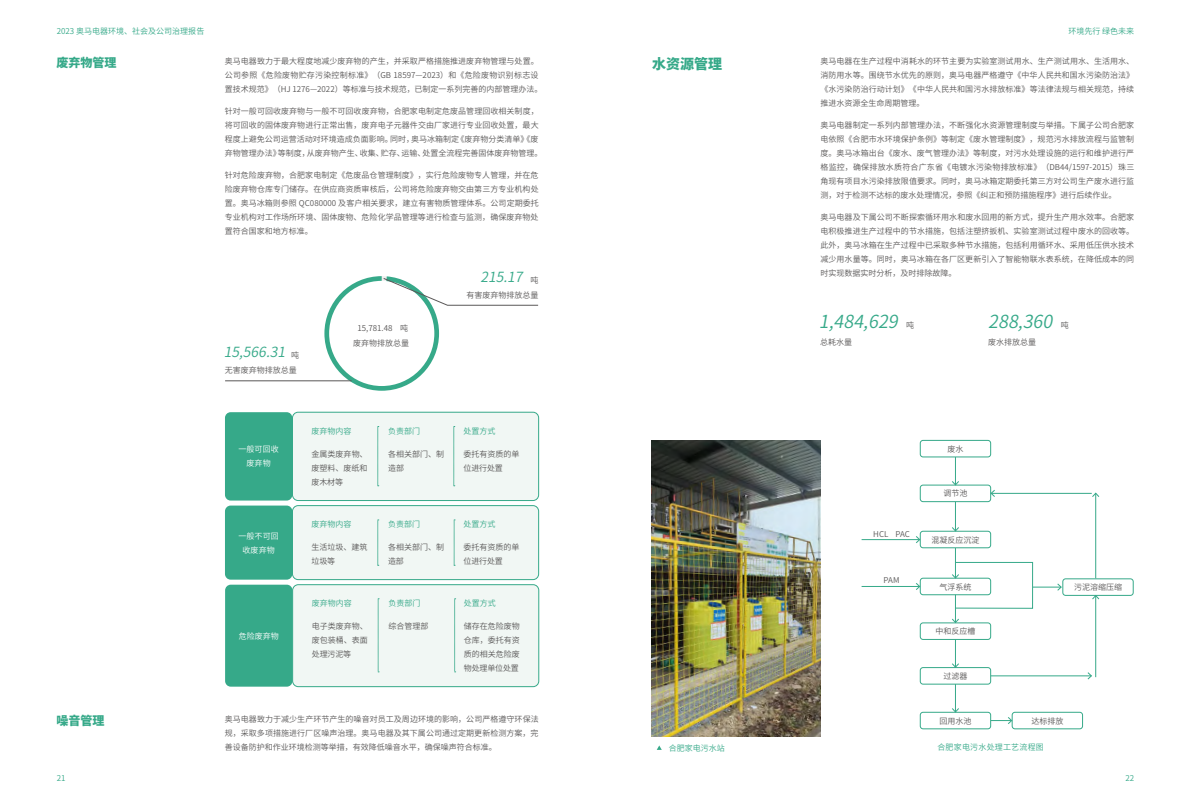
<style>
.page{position:relative;width:1191px;height:808px;background:#fff}
.page>*{position:absolute;margin:0;border:0;box-sizing:border-box;transform-origin:0 0}
.t1{font:italic 18px "Source Han Sans CN";color:#36a989}
.t2{font:italic 14px "Source Han Sans CN";color:#36a989}
.t3{font:800 14px "Source Han Sans CN";color:#36a989}
.t4{font:800 12px "Source Han Sans CN";color:#36a989}
.t5{font:8px/14px "Source Han Sans CN";color:#595757;text-align:justify}
.t6{font:8px "Source Han Sans CN";color:#36a989}
.t7{font:8px/14px "Source Han Sans CN";color:#fff;text-align:center}
.t8{font:8px "Source Han Sans CN";letter-spacing:.025em;color:#36a989}
.s1{font-style:normal;font-size:8px;color:#595757}
</style>
<div class="page">
<div style="left:292px;top:412px;width:246px;height:88px;background:#f1f7f4;border-radius:6px"></div>
<div style="left:292px;top:412px;width:247px;height:89px;border:1px solid #36a989;border-radius:6px"></div>
<div style="left:225px;top:412px;width:67px;height:88px;background:#36a989;border-radius:6px"></div>
<svg style="left:378px;top:426px;width:1px;height:61px"></svg>
<svg style="left:453px;top:426px;width:2px;height:61px"></svg>
<div style="left:292px;top:506px;width:246px;height:74px;background:#f1f7f4;border-radius:6px"></div>
<div style="left:292px;top:505px;width:247px;height:75px;border:1px solid #36a989;border-radius:6px"></div>
<div style="left:225px;top:505px;width:67px;height:75px;background:#36a989;border-radius:6px"></div>
<svg style="left:378px;top:520px;width:1px;height:46px"></svg>
<svg style="left:454px;top:520px;width:1px;height:46px"></svg>
<div style="left:293px;top:585px;width:246px;height:102px;background:#f1f7f4;border-radius:6px"></div>
<div style="left:292px;top:584px;width:247px;height:103px;border:1px solid #36a989;border-radius:6px"></div>
<div style="left:225px;top:585px;width:67px;height:102px;background:#36a989;border-radius:6px"></div>
<svg style="left:378px;top:599px;width:1px;height:74px"></svg>
<svg style="left:454px;top:599px;width:2px;height:74px"></svg>
<img style="left:651px;top:440px;width:169px;height:296px">
<svg style="left:656px;top:745px;width:6px;height:5px"></svg>
<div style="left:1062px;top:578px;width:71px;height:18px;border:1px solid #36a989;border-radius:3px"></div>
<div style="left:920px;top:623px;width:71px;height:17px;border:1px solid #36a989;border-radius:3px"></div>
<div style="left:920px;top:440px;width:71px;height:17px;border:1px solid #36a989;border-radius:3px"></div>
<div style="left:920px;top:667px;width:71px;height:17px;border:1px solid #36a989;border-radius:3px"></div>
<div style="left:920px;top:485px;width:71px;height:17px;border:1px solid #36a989;border-radius:3px"></div>
<div style="left:920px;top:712px;width:71px;height:17px;border:1px solid #36a989;border-radius:3px"></div>
<div style="left:1012px;top:712px;width:70px;height:17px;border:1px solid #36a989;border-radius:3px"></div>
<svg style="left:991px;top:717px;width:21px;height:7px"></svg>
<svg style="left:1032px;top:583px;width:29px;height:8px"></svg>
<svg style="left:951px;top:457px;width:8px;height:29px"></svg>
<svg style="left:951px;top:502px;width:8px;height:29px"></svg>
<hr style="left:955px;top:548px;width:1px;height:30px;background:#36a989">
<svg style="left:951px;top:574px;width:8px;height:4px"></svg>
<hr style="left:1095px;top:493px;width:1px;height:85px;background:#36a989">
<svg style="left:1091px;top:492px;width:8px;height:5px"></svg>
<hr style="left:1095px;top:596px;width:1px;height:81px;background:#36a989">
<svg style="left:1091px;top:595px;width:8px;height:5px"></svg>
<svg style="left:951px;top:595px;width:8px;height:28px"></svg>
<svg style="left:951px;top:639px;width:8px;height:29px"></svg>
<svg style="left:951px;top:684px;width:8px;height:29px"></svg>
<div style="left:955px;top:562px;width:77px;height:46px;border:1px solid #36a989"></div>
<div style="left:920px;top:531px;width:71px;height:17px;border:1px solid #36a989;border-radius:3px"></div>
<hr style="left:861px;top:539px;width:58px;height:1px;background:#36a989">
<svg style="left:915px;top:536px;width:5px;height:7px"></svg>
<div style="left:920px;top:578px;width:71px;height:17px;border:1px solid #36a989;border-radius:3px"></div>
<hr style="left:861px;top:586px;width:58px;height:1px;background:#36a989">
<svg style="left:916px;top:582px;width:4px;height:8px"></svg>
<hr style="left:225px;top:381px;width:126px;height:1px;background:#595757">
<svg style="left:324px;top:276px;width:214px;height:115px"></svg>
<hr style="left:991px;top:493px;width:100px;height:1px;background:#36a989">
<svg style="left:990px;top:489px;width:5px;height:8px"></svg>
<hr style="left:990px;top:676px;width:101px;height:1px;background:#36a989">
<svg style="left:1087px;top:672px;width:5px;height:8px"></svg>
<p class="t6" style="left:57px;top:27px;width:149px">2023 奥马电器环境、社会及公司治理报告</p>
<h3 class="t4" style="left:57px;top:56px;width:61px">废弃物管理</h3>
<p class="t5" style="left:225px;top:54px;width:319px;text-align:left">奥马电器致力于最大程度地减少废弃物的产生，并采取严格措施推进废弃物管理与处置。公司参照《危险废物贮存污染控制标准》（GB 18597—2023）和《危险废物识别标志设置技术规范》（HJ 1276—2022）等标准与技术规范，已制定一系列完善的内部管理办法。</p>
<p class="t5" style="left:225px;top:104px;width:319px;text-align:left">针对一般可回收废弃物与一般不可回收废弃物，合肥家电制定危废品管理回收相关制度，将可回收的固体废弃物进行正常出售，废弃电子元器件交由厂家进行专业回收处置，最大程度上避免公司运营活动对环境造成负面影响。同时，奥马冰箱制定《废弃物分类清单》《废弃物管理办法》等制度，从废弃物产生、收集、贮存、运输、处置全流程完善固体废弃物管理。</p>
<p class="t5" style="left:225px;top:168px;width:315px">针对危险废弃物，合肥家电制定《危废品仓管理制度》，实行危险废物专人管理，并在危险废弃物仓库专门储存。在供应商资质审核后，公司将危险废弃物交由第三方专业机构处置。奥马冰箱则参照 QC080000 及客户相关要求，建立有害物质管理体系。公司定期委托专业机构对工作场所环境、固体废物、危险化学品管理等进行检查与监测，确保废弃物处置符合国家和地方标准。</p>
<h2 class="t2" style="left:480px;top:269px;width:60px">215.17 <span class="s1">吨</span></h2>
<h2 class="t2" style="left:224px;top:344px;width:77px">15,566.31 <span class="s1">吨</span></h2>
<p class="t5" style="left:225px;top:363px;width:73px">无害废弃物排放总量</p>
<p class="t5" style="left:353px;top:321px;width:57px;line-height:14.9px;text-align:center">15,781.48 吨废弃物排放总量</p>
<p class="t5" style="left:466px;top:288px;width:73px">有害废弃物排放总量</p>
<p class="t7" style="left:239px;top:443px;width:41px">一般可回收废弃物</p>
<p class="t7" style="left:239px;top:529px;width:41px">一般不可回收废弃物</p>
<p class="t7" style="left:239px;top:629px;width:41px">危险废弃物</p>
<p class="t6" style="left:312px;top:426px;width:41px">废弃物内容</p>
<p class="t6" style="left:388px;top:426px;width:33px">负责部门</p>
<p class="t6" style="left:463px;top:426px;width:33px">处置方式</p>
<p class="t5" style="left:311px;top:447px;width:57px">金属类废弃物、废塑料、废纸和废木材等</p>
<p class="t5" style="left:388px;top:447px;width:57px">各相关部门、制造部</p>
<p class="t5" style="left:463px;top:447px;width:57px">委托有资质的单位进行处置</p>
<p class="t6" style="left:312px;top:520px;width:41px">废弃物内容</p>
<p class="t6" style="left:388px;top:520px;width:33px">负责部门</p>
<p class="t6" style="left:463px;top:520px;width:33px">处置方式</p>
<p class="t5" style="left:311px;top:540px;width:57px">生活垃圾、建筑垃圾等</p>
<p class="t5" style="left:388px;top:540px;width:57px">各相关部门、制造部</p>
<p class="t5" style="left:463px;top:540px;width:57px">委托有资质的单位进行处置</p>
<p class="t6" style="left:312px;top:598px;width:41px">废弃物内容</p>
<p class="t6" style="left:388px;top:598px;width:33px">负责部门</p>
<p class="t6" style="left:464px;top:598px;width:33px">处置方式</p>
<p class="t5" style="left:312px;top:619px;width:57px">电子类废弃物、废包装桶、表面处理污泥等</p>
<p class="t5" style="left:388px;top:619px;width:41px">综合管理部</p>
<p class="t5" style="left:464px;top:619px;width:57px">储存在危险废物仓库，委托有资质的相关危险废物处理单位处置</p>
<h3 class="t4" style="left:57px;top:714px;width:49px">噪音管理</h3>
<p class="t5" style="left:225px;top:713px;width:315px">奥马电器致力于减少生产环节产生的噪音对员工及周边环境的影响，公司严格遵守环保法规，采取多项措施进行厂区噪声治理。奥马电器及其下属公司通过定期更新检测方案，完善设备防护和作业环境检测等举措，有效降低噪音水平，确保噪声符合标准。</p>
<p class="t6" style="left:57px;top:774px;width:10px">21</p>
<p class="t6" style="left:1068px;top:27px;width:67px">环境先行 绿色未来</p>
<h2 class="t3" style="left:652px;top:56px;width:71px">水资源管理</h2>
<p class="t5" style="left:820px;top:54px;width:315px">奥马电器在生产过程中消耗水的环节主要为实验室测试用水、生产测试用水、生活用水、消防用水等。围绕节水优先的原则，奥马电器严格遵守《中华人民共和国水污染防治法》《水污染防治行动计划》《中华人民共和国污水排放标准》等法律法规与相关规范，持续推进水资源全生命周期管理。</p>
<p class="t5" style="left:820px;top:118px;width:315px">奥马电器制定一系列内部管理办法，不断强化水资源管理制度与举措。下属子公司合肥家电依照《合肥市水环境保护条例》等制定《废水管理制度》，规范污水排放流程与监管制度。奥马冰箱出台《废水、废气管理办法》等制度，对污水处理设施的运行和维护进行严格监控，确保排放水质符合广东省《电镀水污染物排放标准》（DB44/1597-2015）珠三角现有项目水污染排放限值要求。同时，奥马冰箱定期委托第三方对公司生产废水进行监测，对于检测不达标的废水处理情况，参照《纠正和预防措施程序》进行后续作业。</p>
<p class="t5" style="left:820px;top:210px;width:315px">奥马电器及下属公司不断探索循环用水和废水回用的新方式，提升生产用水效率。合肥家电积极推进生产过程中的节水措施，包括注塑挤扳机、实验室测试过程中废水的回收等。此外，奥马冰箱在生产过程中已采取多种节水措施，包括利用循环水、采用低压供水技术减少用水量等。同时，奥马冰箱在各厂区更新引入了智能物联水表系统，在降低成本的同时实现数据实时分析，及时排除故障。</p>
<p class="t6" style="left:669px;top:743px;width:57px">合肥家电污水站</p>
<h1 class="t1" style="left:819px;top:311px;width:89px">1,484,629</h1>
<p class="t5" style="left:906px;top:318px;width:9px">吨</p>
<p class="t5" style="left:820px;top:335px;width:33px">总耗水量</p>
<h1 class="t1" style="left:988px;top:311px;width:75px">288,360</h1>
<p class="t5" style="left:1060px;top:318px;width:9px">吨</p>
<p class="t5" style="left:988px;top:335px;width:50px">废水排放总量</p>
<p class="t5" style="left:873px;top:527px;width:38px">HCL PAC</p>
<p class="t5" style="left:883px;top:573px;width:17px">PAM</p>
<p class="t5" style="left:947px;top:442px;width:17px">废水</p>
<p class="t5" style="left:943px;top:487px;width:25px">调节池</p>
<p class="t5" style="left:931px;top:533px;width:49px">混凝反应沉淀</p>
<p class="t5" style="left:939px;top:580px;width:33px">气浮系统</p>
<p class="t5" style="left:935px;top:624px;width:41px">中和反应槽</p>
<p class="t5" style="left:943px;top:669px;width:25px">过滤器</p>
<p class="t5" style="left:1074px;top:580px;width:49px">污泥溶缩压缩</p>
<p class="t5" style="left:939px;top:714px;width:33px">回用水池</p>
<p class="t5" style="left:1031px;top:714px;width:33px">达标排放</p>
<p class="t8" style="left:937px;top:743px;width:108px">合肥家电污水处理工艺流程图</p>
<p class="t6" style="left:1125px;top:774px;width:10px">22</p>
</div>
